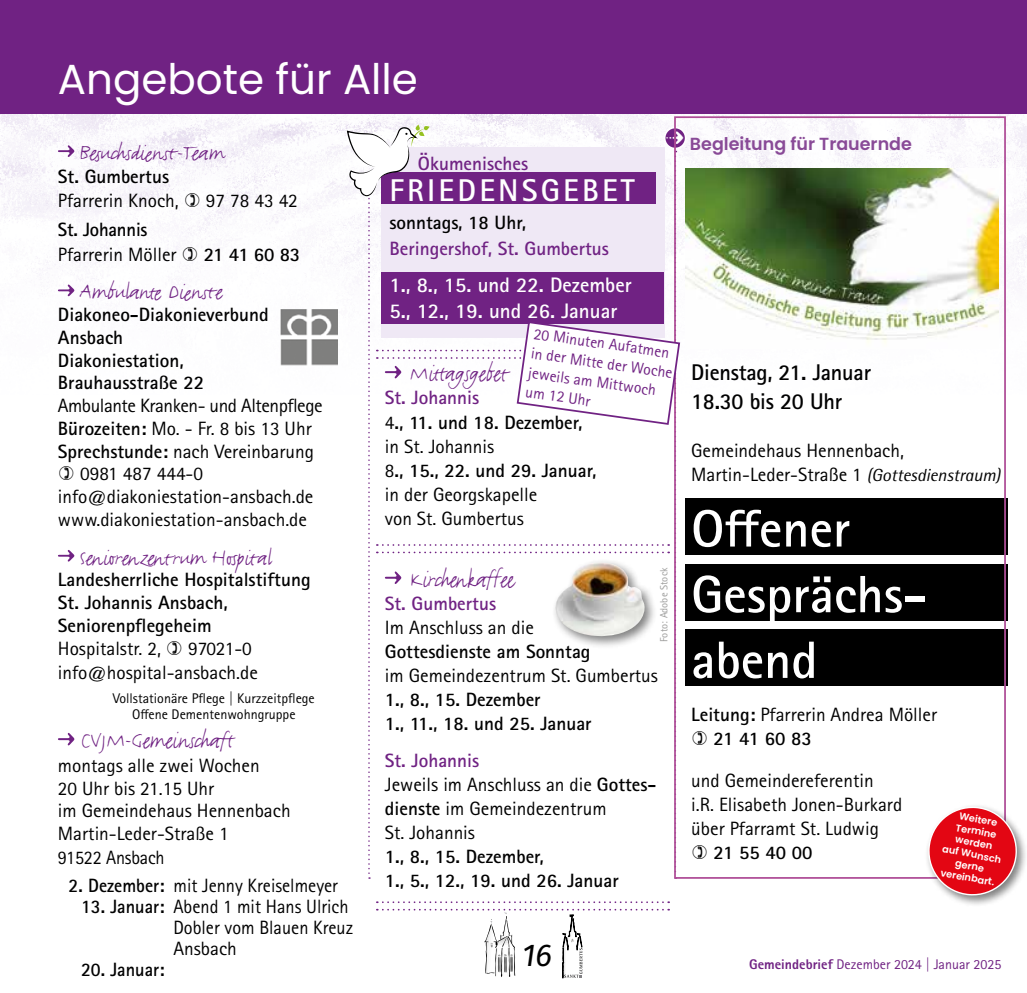
<style>
.page{position:relative;width:1027px;height:993px;background:#fff}
.page>*{position:absolute;margin:0;border:0;box-sizing:border-box;transform-origin:0 0}
.t1{font:700 52.5px/65.6px "Rotis Sans Serif Pro";color:#fff}
.t2{font:42px "Poppins";color:#fff}
.t3{font:700 31.5px "Rotis Sans Serif Pro";letter-spacing:.1em;color:#fff}
.t4{font:italic 31.5px "Fira Sans";color:#000}
.t5{font:26.25px "Justlefthand Pro";color:#702283;scale:.93 1}
.t6{font:24.5px "Justlefthand Pro";color:#702283}
.t7{font:700 22.75px/28.3px "Rotis Sans Serif Pro";letter-spacing:-.01em;color:#000}
.t8{font:700 21px/26.2px "Rotis Sans Serif Pro";color:#fff}
.t9{font:19.25px/24.2px "Rotis Sans Serif Pro";color:#000}
.t10{font:700 19.25px/22.8px "Rotis Sans Serif Pro";color:#000}
.t11{font:19.25px/21px "Rotis Sans Serif Pro";color:#000;scale:.95 1}
.t12{font:700 19.25px "Rotis Sans Serif Pro";color:#702283}
.t13{font:19.25px "Rotis Sans Serif Pro";letter-spacing:-.025em;color:#000}
.t14{font:700 19.25px "Rotis Sans Serif Pro";color:#000;scale:.95 1}
.t15{font:600 17.5px "Poppins";color:#894a97}
.t16{font:15.75px/19.6px "Rotis Sans Serif Pro";color:#702283}
.t17{font:14px/16.8px "Rotis Sans Serif Pro";color:#000;text-align:center}
.t18{font:14px "Rotis Sans Serif Pro";color:#702283}
.t19{font:10.5px "Rotis Sans Serif Pro";color:#9d9d9c}
.t20{font:600 9.8px/11.7px "Poppins";color:#fff;text-align:center}
.s1{font-weight:700}
.s2{font-weight:700;color:#702283}
.s3{font-family:"Rotis Semi Sans Pro";font-style:italic;font-size:17.5px}
.s4{font-weight:800}
</style>
<div class="page">
<img style="left:0;top:113px;width:1027px;height:253px">
<div style="left:0;top:0;width:1027px;height:113px;background:#702283"></div>
<svg style="left:58px;top:145px;width:16px;height:12px"></svg>
<svg style="left:58px;top:284px;width:16px;height:12px"></svg>
<svg style="left:58px;top:550px;width:16px;height:11px"></svg>
<svg style="left:58px;top:732px;width:16px;height:13px"></svg>
<img style="left:281px;top:309px;width:56px;height:56px">
<svg style="left:377px;top:901px;width:292px;height:1px"></svg>
<svg style="left:377px;top:908px;width:292px;height:69px"></svg>
<svg style="left:665px;top:127px;width:21px;height:21px"></svg>
<div style="left:664px;top:126px;width:22px;height:23px;border:2px solid #fff;border-radius:50%"></div>
<div style="left:685px;top:498px;width:322px;height:56px;background:#000"></div>
<div style="left:685px;top:564px;width:322px;height:56px;background:#000"></div>
<div style="left:685px;top:628px;width:322px;height:57px;background:#000"></div>
<img style="left:685px;top:169px;width:313px;height:179px">
<div style="left:924px;top:802px;width:103px;height:104px;background:#000;opacity:.5"></div>
<svg style="left:926px;top:804px;width:93px;height:92px"></svg>
<svg style="left:347px;top:124px;width:334px;height:754px"></svg>
<div style="left:551px;top:558px;width:107px;height:91px;background:#000;opacity:.5"></div>
<img style="left:554px;top:562px;width:92px;height:76px">
<svg style="left:185px;top:193px;width:14px;height:14px"></svg>
<svg style="left:183px;top:246px;width:14px;height:14px"></svg>
<h2 class="t2" style="left:58px;top:55px;width:362px">Angebote für Alle</h2>
<p class="t6" style="left:79px;top:136px;width:146px">Besuchsdienst-Team</p>
<p class="t10" style="left:58px;top:165px;width:113px">St. Gumbertus</p>
<p class="t9" style="left:58px;top:189px;width:122px">Pfarrerin Knoch,</p>
<p class="t9" style="left:206px;top:189px;width:93px">97 78 43 42</p>
<p class="t10" style="left:58px;top:218px;width:91px">St. Johannis</p>
<p class="t9" style="left:58px;top:242px;width:120px">Pfarrerin Möller</p>
<p class="t10" style="left:204px;top:242px;width:98px">21 41 60 83</p>
<p class="t6" style="left:79px;top:275px;width:145px">Ambulante Dienste</p>
<p class="t10" style="left:58px;top:303px;width:212px">Diakoneo-Diakonieverbund<br>Ansbach<br>Diakoniestation,<br>Brauhausstraße 22</p>
<p class="t13" style="left:58px;top:394px;width:266px">Ambulante Kranken- und Altenpflege</p>
<p class="t9" style="left:58px;top:416px;width:255px"><span class="s1">Bürozeiten:</span> Mo. - Fr. 8 bis 13 Uhr</p>
<p class="t9" style="left:58px;top:439px;width:257px"><span class="s1">Sprechstunde:</span> nach Vereinbarung</p>
<p class="t9" style="left:80px;top:462px;width:124px">0981 487 444-0</p>
<p class="t9" style="left:58px;top:484px;width:257px">info@diakoniestation-ansbach.de</p>
<p class="t9" style="left:58px;top:507px;width:251px">www.diakoniestation-ansbach.de</p>
<p class="t6" style="left:79px;top:540px;width:194px">Seniorenzentrum Hospital</p>
<p class="t10" style="left:58px;top:568px;width:254px">Landesherrliche Hospitalstiftung<br>St. Johannis Ansbach,<br>Seniorenpflegeheim</p>
<p class="t9" style="left:58px;top:636px;width:104px">Hospitalstr. 2,</p>
<p class="t9" style="left:58px;top:636px;width:201px;text-indent:130px">97021-0 info@hospital-ansbach.de</p>
<p class="t17" style="left:113px;top:689px;width:204px">Vollstationäre Pflege | Kurzzeitpflege<br>Offene Dementenwohngruppe</p>
<h3 class="t5" style="left:81px;top:722px;width:169px">CVJM-Gemeinschaft</h3>
<p class="t9" style="left:58px;top:753px;width:234px;line-height:23.1px">montags alle zwei Wochen<br>20 Uhr bis 21.15 Uhr<br>im Gemeindehaus Hennenbach<br>Martin-Leder-Straße 1<br>91522 Ansbach</p>
<p class="t11" style="left:69px;top:874px;width:285px"><span class="s1">2. Dezember:</span> mit Jenny Kreiselmeyer</p>
<p class="t11" style="left:173px;top:895px;width:191px;text-indent:-92px"><span class="s1">13. Januar:</span> Abend 1 mit Hans Ulrich<br>Dobler vom Blauen Kreuz<br>Ansbach</p>
<p class="t14" style="left:81px;top:956px;width:90px">20. Januar:</p>
<p class="t12" style="left:418px;top:151px;width:112px">Ökumenisches</p>
<h3 class="t3" style="left:389px;top:170px;width:247px">FRIEDENSGEBET</h3>
<p class="t10" style="left:389px;top:210px;width:138px">sonntags, 18 Uhr,</p>
<p class="t12" style="left:389px;top:236px;width:221px">Beringershof, St. Gumbertus</p>
<p class="t8" style="left:389px;top:271px;width:244px">1., 8., 15. und 22. Dezember<br>5., 12., 19. und 26. Januar</p>
<p class="t15" style="left:662px;top:134px;width:252px"><sup>n</sup> Begleitung für Trauernde</p>
<p class="t16" style="left:535px;top:323px;width:144px;rotate:8deg">20 Minuten Aufatmen in der Mitte der Woche jeweils am Mittwoch um 12 Uhr</p>
<h3 class="t5" style="left:410px;top:356px;width:107px">Mittagsgebet</h3>
<p class="t9" style="left:385px;top:386px;width:213px"><span class="s2">St. Johannis<br></span>4<span class="s1">., 11. und 18. Dezember, </span>in St. Johannis<br>8<span class="s1">., 15., 22. und 29. Januar, </span>in der Georgskapelle<br>von St. Gumbertus</p>
<h3 class="t5" style="left:410px;top:561px;width:116px">Kirchenkaffee</h3>
<p class="t12" style="left:385px;top:591px;width:113px">St. Gumbertus</p>
<p class="t9" style="left:385px;top:615px;width:150px">Im Anschluss an die</p>
<p class="t10" style="left:385px;top:640px;width:207px">Gottesdienste am Sonntag</p>
<p class="t9" style="left:385px;top:663px;width:275px">im Gemeindezentrum St. Gumbertus</p>
<p class="t10" style="left:385px;top:687px;width:208px;line-height:24.2px">1., 8., 15. Dezember<br>1., 11., 18. und 25. Januar</p>
<p class="t9" style="left:385px;top:748px;width:273px"><span class="s2">St. Johannis<br></span>Jeweils im Anschluss an die <span class="s1">Gottes&shy;dienste</span> im Gemeindezentrum<br>St. Johannis</p>
<p class="t10" style="left:385px;top:844px;width:235px;line-height:24.2px">1., 8., 15. Dezember,<br>1., 5., 12., 19. und 26. Januar</p>
<p class="t19" style="left:658px;top:641px;width:76px;rotate:-90deg">Foto: Adobe Stock</p>
<p class="t7" style="left:691px;top:358px;width:181px">Dienstag, 21. Januar<br>18.30 bis 20 Uhr</p>
<p class="t9" style="left:691px;top:438px;width:311px">Gemeindehaus Hennenbach,<br>Martin-Leder-Straße 1 <span class="s3">(Gottesdienstraum)</span></p>
<h1 class="t1" style="left:691px;top:495px;width:238px">Offener<br>Gesprächs&shy;abend</h1>
<p class="t9" style="left:713px;top:702px;width:225px;text-indent:-22px"><span class="s1">Leitung:</span> Pfarrerin Andrea Möller<br><span class="s1">21 41 60 83</span></p>
<p class="t9" style="left:691px;top:768px;width:212px">und Gemeindereferentin<br>i.R. Elisabeth Jonen-Burkard über Pfarramt St. Ludwig</p>
<p class="t10" style="left:713px;top:840px;width:101px">21 55 40 00</p>
<p class="t20" style="left:950px;top:808px;width:61px;rotate:10deg">Weitere<br>Termine werden<br>auf Wunsch gerne vereinbart.</p>
<h3 class="t4" style="left:522px;top:931px;width:32px">16</h3>
<p class="t18" style="left:749px;top:955px;width:254px"><span class="s4">Gemeindebrief</span> Dezember 2024 | Januar 2025</p>
</div>
